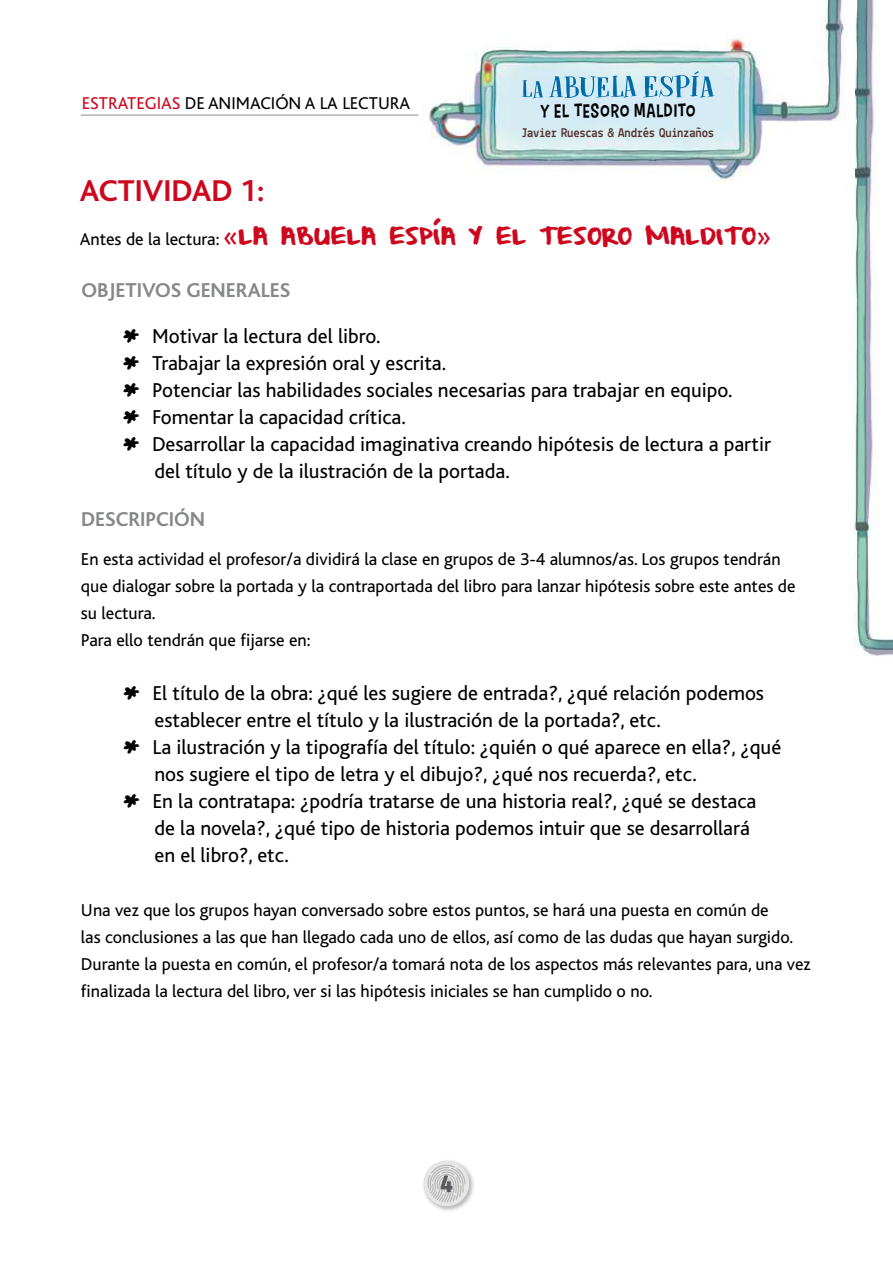
<style>
.page{position:relative;width:893px;height:1263px;background:#fff}
.page>*{position:absolute;margin:0;border:0;box-sizing:border-box;transform-origin:0 0}
.t1{font:700 31.5px "Bliss";color:#cd071e}
.t2{font:700 24px "Lekton";color:#58585a}
.t3{font:21px "Bliss";color:#000}
.t4{font:21px "From Where You Are";color:#cd071e}
.t5{font:700 21px "Bliss";color:#87888a}
.t6{font:18.6px "Carton Six";letter-spacing:.05em;color:#000}
.t7{font:18px/27px "Bliss";color:#000}
.t8{font:17.85px "Bliss";color:#000}
.t9{font:700 13.35px "Lekton";letter-spacing:-.025em;color:#54302e;scale:.95 1}
.s1{color:#cd071e}
.s2{font-family:"Bliss";font-size:18px;color:#000}
.s3{font-family:"Bliss";font-size:27px}
.s4{font-family:"From Where You Are"}
</style>
<div class="page">
<img style="left:845px;top:0;width:48px;height:656px">
<img style="left:418px;top:0;width:436px;height:185px">
<svg style="left:549px;top:76px;width:88px;height:22px;background:#8dc0da"></svg>
<svg style="left:521px;top:80px;width:22px;height:18px"></svg>
<svg style="left:643px;top:71px;width:71px;height:26px;background:#97c6de"></svg>
<hr style="left:81px;top:114px;width:337px;height:2px;background:#b1b3b4">
<div style="left:422px;top:1159px;width:54px;height:54px;background:#000;opacity:.28"></div>
<svg style="left:422px;top:1159px;width:49px;height:49px"></svg>
<p class="t8" style="left:82px;top:94px;width:330px"><span class="s1">ESTRATEGIAS</span> DE ANIMACIÓN A LA LECTURA</p>
<h1 class="t1" style="left:80px;top:174px;width:186px">ACTIVIDAD 1:</h1>
<p class="t6" style="left:540px;top:100px;width:157px">Y EL TESORO MALDITO</p>
<p class="t9" style="left:522px;top:124px;width:204px">Javier Ruescas &amp; Andrés Quinzaños</p>
<p class="t4" style="left:80px;top:225px;width:693px"><span class="s2">Antes de la lectura:</span> <span class="s3">«</span>LA ABUELA ESPÍA Y EL TESORO MALDITO<span class="s3">»</span></p>
<p class="t5" style="left:82px;top:280px;width:210px">OBJETIVOS GENERALES</p>
<p class="t3" style="left:123px;top:325px;width:259px"><span class="s4">*</span> Motivar la lectura del libro.</p>
<p class="t3" style="left:123px;top:352px;width:325px"><span class="s4">*</span> Trabajar la expresión oral y escrita.</p>
<p class="t3" style="left:123px;top:379px;width:611px"><span class="s4">*</span> Potenciar las habilidades sociales necesarias para trabajar en equipo.</p>
<p class="t3" style="left:123px;top:406px;width:284px"><span class="s4">*</span> Fomentar la capacidad crítica.</p>
<p class="t3" style="left:123px;top:433px;width:649px"><span class="s4">*</span> Desarrollar la capacidad imaginativa creando hipótesis de lectura a partir</p>
<p class="t3" style="left:155px;top:460px;width:357px">del título y de la ilustración de la portada.</p>
<p class="t5" style="left:81px;top:508px;width:126px">DESCRIPCIÓN</p>
<p class="t7" style="left:81px;top:546px;width:716px">En esta actividad el profesor/a dividirá la clase en grupos de 3-4 alumnos/as. Los grupos tendrán que dialogar sobre la portada y la contraportada del libro para lanzar hipótesis sobre este antes de su lectura.<br>Para ello tendrán que fijarse en:</p>
<p class="t3" style="left:123px;top:682px;width:642px"><span class="s4">*</span> El título de la obra: ¿qué les sugiere de entrada?, ¿qué relación podemos</p>
<p class="t3" style="left:154px;top:709px;width:508px">establecer entre el título y la ilustración de la portada?, etc.</p>
<p class="t3" style="left:123px;top:736px;width:659px"><span class="s4">*</span> La ilustración y la tipografía del título: ¿quién o qué aparece en ella?, ¿qué</p>
<p class="t3" style="left:154px;top:763px;width:544px">nos sugiere el tipo de letra y el dibujo?, ¿qué nos recuerda?, etc.</p>
<p class="t3" style="left:123px;top:790px;width:634px"><span class="s4">*</span> En la contratapa: ¿podría tratarse de una historia real?, ¿qué se destaca</p>
<p class="t3" style="left:154px;top:817px;width:597px">de la novela?, ¿qué tipo de historia podemos intuir que se desarrollará</p>
<p class="t3" style="left:154px;top:844px;width:136px">en el libro?, etc.</p>
<p class="t7" style="left:81px;top:897px;width:731px">Una vez que los grupos hayan conversado sobre estos puntos, se hará una puesta en común de<br>las conclusiones a las que han llegado cada uno de ellos, así como de las dudas que hayan surgido.<br>Durante la puesta en común, el profesor/a tomará nota de los aspectos más relevantes para, una vez finalizada la lectura del libro, ver si las hipótesis iniciales se han cumplido o no.</p>
<p class="t2" style="left:440px;top:1169px;width:13px">4</p>
</div>
